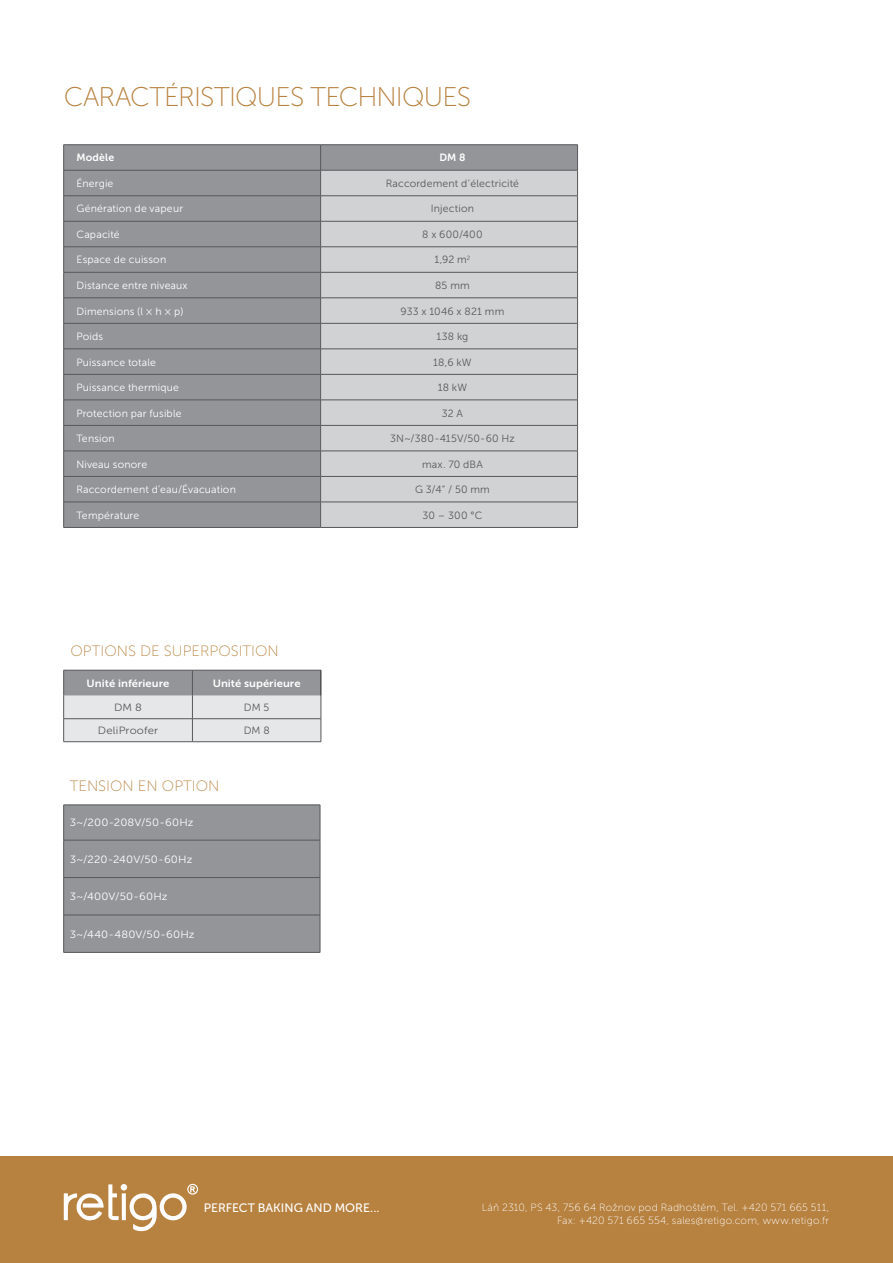
<style>
.page{position:relative;width:893px;height:1263px;background:#fff}
.page>*{position:absolute;margin:0;border:0;box-sizing:border-box;transform-origin:0 0}
.t1{font:27px "Museo Sans 100";letter-spacing:-.03em;color:#b7813f}
.t2{font:15px "Museo Sans 100";color:#b98747}
.t3{font:12.15px "Museo Sans 500";color:#fff}
.Text{font:10.5px "Museo Sans 300";letter-spacing:.015em;color:#fff}
.Text-2{font:10.5px "Museo Sans 300";letter-spacing:.015em;color:#57585a}
.t4{font:10.5px/13.5px "Museo Sans 100";letter-spacing:.015em;color:#fff;text-align:right}
.Text_v_tabulce{font:10.5px "Museo Sans 300";letter-spacing:.015em;color:#fff;scale:1.08 1}
.Text_v_tabulce-2{font:10.5px "Museo Sans 700";color:#fff;scale:1.08 1}
.Text_v_tabulce-3{font:10.5px "Museo Sans 300";letter-spacing:.015em;color:#57585a;scale:1.08 1}
.Text_v_tabulce-4{font:10.5px "Museo Sans 700";color:#fff}
</style>
<div class="page">
<div style="left:0;top:1157px;width:893px;height:106px;background:#b7813f"></div>
<svg style="left:64px;top:1184px;width:134px;height:48px"></svg>
<div style="left:64px;top:145px;width:513px;height:382px;background:#939598"></div>
<div style="left:321px;top:171px;width:256px;height:356px;background:#d1d2d4"></div>
<hr style="left:321px;top:247px;width:257px;height:1px;background:#57585a">
<hr style="left:321px;top:272px;width:257px;height:1px;background:#57585a">
<hr style="left:321px;top:298px;width:257px;height:1px;background:#57585a">
<hr style="left:321px;top:323px;width:257px;height:1px;background:#57585a">
<hr style="left:321px;top:349px;width:257px;height:1px;background:#57585a">
<hr style="left:321px;top:374px;width:257px;height:1px;background:#57585a">
<hr style="left:321px;top:400px;width:257px;height:1px;background:#57585a">
<hr style="left:321px;top:425px;width:257px;height:1px;background:#57585a">
<hr style="left:321px;top:451px;width:257px;height:1px;background:#57585a">
<hr style="left:321px;top:476px;width:257px;height:1px;background:#57585a">
<hr style="left:321px;top:502px;width:257px;height:1px;background:#57585a">
<hr style="left:321px;top:527px;width:257px;height:1px;background:#57585a">
<hr style="left:64px;top:144px;width:257px;height:1px;background:#57585a">
<hr style="left:321px;top:144px;width:257px;height:1px;background:#57585a">
<hr style="left:64px;top:170px;width:257px;height:1px;background:#57585a">
<hr style="left:321px;top:170px;width:257px;height:1px;background:#57585a">
<hr style="left:64px;top:195px;width:257px;height:1px;background:#57585a">
<hr style="left:321px;top:195px;width:257px;height:1px;background:#57585a">
<svg style="left:577px;top:145px;width:1px;height:382px"></svg>
<hr style="left:64px;top:221px;width:257px;height:1px;background:#57585a">
<hr style="left:321px;top:221px;width:257px;height:1px;background:#57585a">
<hr style="left:64px;top:247px;width:257px;height:1px;background:#57585a">
<hr style="left:64px;top:272px;width:257px;height:1px;background:#57585a">
<hr style="left:64px;top:298px;width:257px;height:1px;background:#57585a">
<hr style="left:64px;top:323px;width:257px;height:1px;background:#57585a">
<hr style="left:64px;top:349px;width:257px;height:1px;background:#57585a">
<hr style="left:64px;top:374px;width:257px;height:1px;background:#57585a">
<hr style="left:64px;top:400px;width:257px;height:1px;background:#57585a">
<hr style="left:64px;top:425px;width:257px;height:1px;background:#57585a">
<hr style="left:64px;top:451px;width:257px;height:1px;background:#57585a">
<hr style="left:64px;top:476px;width:257px;height:1px;background:#57585a">
<hr style="left:64px;top:502px;width:257px;height:1px;background:#57585a">
<svg style="left:63px;top:145px;width:1px;height:382px"></svg>
<svg style="left:320px;top:145px;width:1px;height:382px"></svg>
<hr style="left:64px;top:527px;width:257px;height:1px;background:#57585a">
<div style="left:64px;top:806px;width:256px;height:146px;background:#939598"></div>
<hr style="left:64px;top:805px;width:256px;height:1px;background:#57585a">
<hr style="left:63px;top:805px;width:1px;height:35px;background:#57585a">
<hr style="left:320px;top:805px;width:1px;height:35px;background:#57585a">
<hr style="left:64px;top:840px;width:256px;height:1px;background:#57585a">
<hr style="left:63px;top:840px;width:1px;height:37px;background:#57585a">
<hr style="left:320px;top:840px;width:1px;height:37px;background:#57585a">
<hr style="left:64px;top:877px;width:256px;height:1px;background:#57585a">
<hr style="left:63px;top:878px;width:1px;height:37px;background:#57585a">
<hr style="left:320px;top:878px;width:1px;height:37px;background:#57585a">
<hr style="left:64px;top:915px;width:256px;height:1px;background:#57585a">
<hr style="left:63px;top:915px;width:1px;height:37px;background:#57585a">
<hr style="left:320px;top:915px;width:1px;height:37px;background:#57585a">
<hr style="left:64px;top:952px;width:256px;height:1px;background:#57585a">
<svg style="left:63px;top:670px;width:259px;height:72px;background:#c3c5c7"></svg>
<hr style="left:192px;top:741px;width:129px;height:1px;background:#57585a">
<h2 class="t1" style="left:64px;top:82px;width:409px">CARACTÉRISTIQUES TECHNIQUES</h2>
<p class="Text_v_tabulce-4" style="left:76px;top:152px;width:39px">Modèle</p>
<p class="Text_v_tabulce-4" style="left:439px;top:152px;width:28px">DM 8</p>
<p class="Text" style="left:76px;top:178px;width:39px">Énergie</p>
<p class="Text-2" style="left:386px;top:178px;width:135px">Raccordement d’électricité</p>
<p class="Text" style="left:76px;top:203px;width:108px">Génération de vapeur</p>
<p class="Text-2" style="left:431px;top:203px;width:45px">Injection</p>
<p class="Text" style="left:76px;top:229px;width:45px">Capacité</p>
<p class="Text-2" style="left:422px;top:229px;width:62px">8 x 600/400</p>
<p class="Text" style="left:76px;top:254px;width:91px">Espace de cuisson</p>
<p class="Text-2" style="left:434px;top:254px;width:37px">1,92 m<sup>2</sup></p>
<p class="Text" style="left:76px;top:280px;width:113px">Distance entre niveaux</p>
<p class="Text-2" style="left:435px;top:280px;width:36px">85 mm</p>
<p class="Text" style="left:76px;top:305px;width:109px">Dimensions (l × h × p)</p>
<p class="Text-2" style="left:401px;top:305px;width:105px">933 x 1046 x 821 mm</p>
<p class="Text" style="left:76px;top:331px;width:28px">Poids</p>
<p class="Text-2" style="left:436px;top:331px;width:33px">138 kg</p>
<p class="Text" style="left:76px;top:356px;width:81px">Puissance totale</p>
<p class="Text-2" style="left:433px;top:356px;width:40px">18,6 kW</p>
<p class="Text" style="left:76px;top:382px;width:104px">Puissance thermique</p>
<p class="Text-2" style="left:438px;top:382px;width:31px">18 kW</p>
<p class="Text" style="left:76px;top:407px;width:107px">Protection par fusible</p>
<p class="Text-2" style="left:442px;top:407px;width:23px">32 A</p>
<p class="Text" style="left:76px;top:433px;width:40px">Tension</p>
<p class="Text-2" style="left:390px;top:433px;width:126px">3N~/380-415V/50-60 Hz</p>
<p class="Text" style="left:76px;top:458px;width:72px">Niveau sonore</p>
<p class="Text-2" style="left:422px;top:458px;width:62px">max. 70 dBA</p>
<p class="Text" style="left:76px;top:484px;width:161px">Raccordement d’eau/Évacuation</p>
<p class="Text-2" style="left:415px;top:484px;width:76px">G 3/4“ / 50 mm</p>
<p class="Text" style="left:76px;top:509px;width:64px">Température</p>
<p class="Text-2" style="left:423px;top:509px;width:61px">30 – 300 °C</p>
<p class="t2" style="left:70px;top:643px;width:210px">OPTIONS DE SUPERPOSITION</p>
<p class="Text_v_tabulce-2" style="left:87px;top:677px;width:78px">Unité inférieure</p>
<p class="Text_v_tabulce-2" style="left:213px;top:677px;width:83px">Unité supérieure</p>
<p class="Text_v_tabulce-3" style="left:114px;top:702px;width:27px">DM 8</p>
<p class="Text-2" style="left:244px;top:702px;width:27px">DM 5</p>
<p class="Text_v_tabulce-3" style="left:98px;top:725px;width:57px">DeliProofer</p>
<p class="Text-2" style="left:244px;top:725px;width:28px">DM 8</p>
<p class="t2" style="left:70px;top:777px;width:151px">TENSION EN OPTION</p>
<p class="Text_v_tabulce" style="left:70px;top:817px;width:116px">3~/200-208V/50-60Hz</p>
<p class="Text_v_tabulce" style="left:70px;top:853px;width:115px">3~/220-240V/50-60Hz</p>
<p class="Text_v_tabulce" style="left:70px;top:891px;width:92px">3~/400V/50-60Hz</p>
<p class="Text_v_tabulce" style="left:70px;top:928px;width:117px">3~/440-480V/50-60Hz</p>
<p class="t3" style="left:204px;top:1201px;width:177px">PERFECT BAKING AND MORE...</p>
<p class="t4" style="left:482px;top:1201px;width:349px">Láň 2310, PS 43, 756 64 Rožnov pod Radhoštěm, Tel. +420 571 665 511,<br>Fax: +420 571 665 554, sales@retigo.com, www.retigo.fr</p>
</div>
